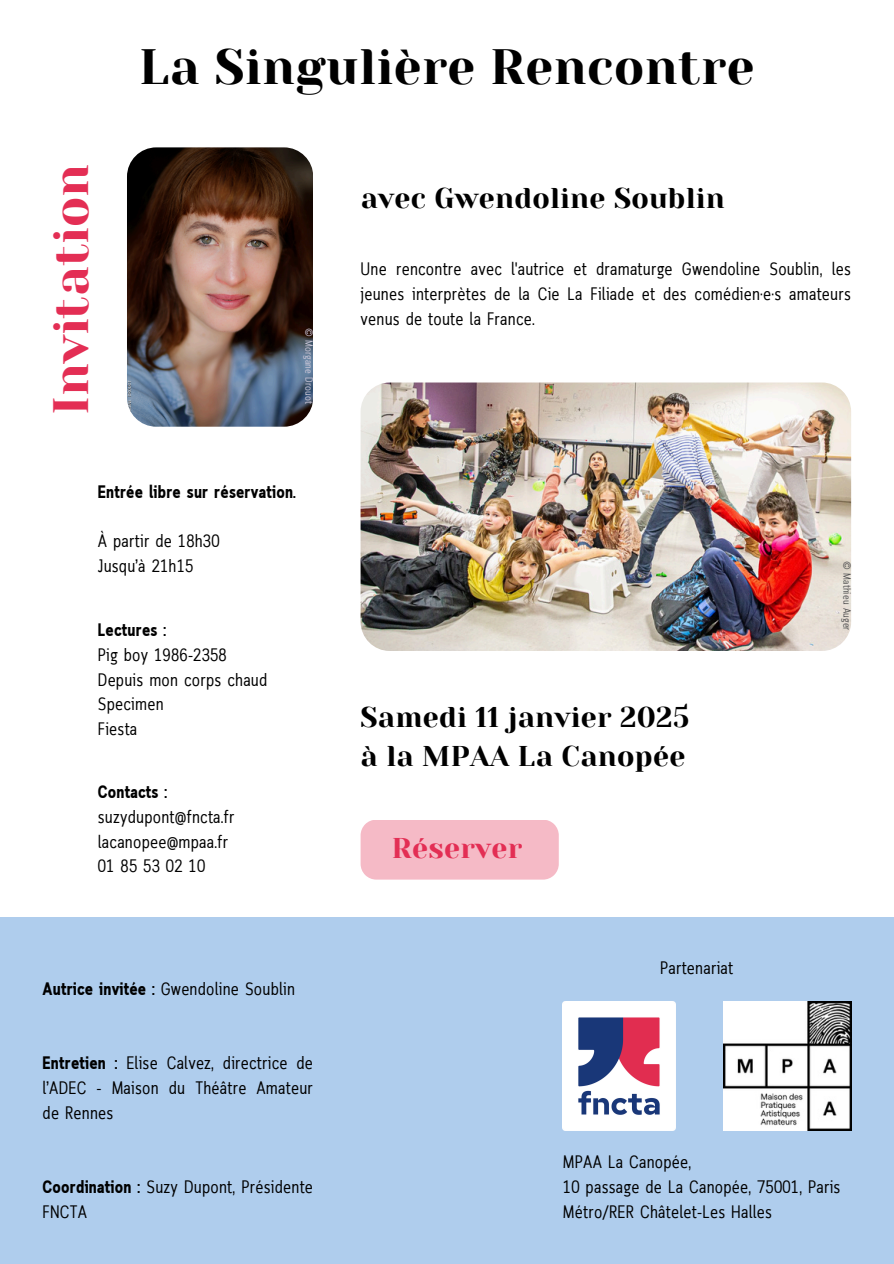
<style>
.page{position:relative;width:894px;height:1264px;background:#fff}
.page>*{position:absolute;margin:0;border:0;box-sizing:border-box;transform-origin:0 0}
.t1{font:49.5px "Yeseva One";letter-spacing:.01em;color:#000}
.t2{font:49.5px "Yeseva One";color:#e32e54}
.t3{font:28.5px/39.3px "Yeseva One";letter-spacing:.01em;color:#000}
.t4{font:28.5px "Yeseva One";letter-spacing:.01em;color:#e32e54}
.t5{font:18px/24.8px "Cloud Cond";letter-spacing:.01em;color:#000}
.t6{font:700 18px "Cloud Cond";letter-spacing:.01em;color:#000}
.t7{font:10.5px "Cloud Cond";letter-spacing:.01em;color:#c9c5d6}
.t8{font:10.5px "Cloud Cond";letter-spacing:.01em;color:#545454}
.s1{font-weight:700}
</style>
<div class="page">
<div style="left:0;top:917px;width:893px;height:346px;background:#adcced"></div>
<img style="left:723px;top:1001px;width:128px;height:129px">
<div style="left:360px;top:820px;width:198px;height:59px;background:#f5bac6"></div>
<img style="left:127px;top:147px;width:186px;height:279px;border-radius:29px">
<img style="left:562px;top:1001px;width:113px;height:129px">
<img style="left:360px;top:382px;width:490px;height:269px;border-radius:29px">
<p class="t2" style="left:43px;top:415px;width:252px;rotate:-90deg">Invitation</p>
<h1 class="t1" style="left:139px;top:38px;width:616px">La Singulière Rencontre</h1>
<h2 class="t3" style="left:360px;top:178px;width:365px">avec Gwendoline Soublin</h2>
<h1 class="t5" style="left:360px;top:258px;width:491px">Une rencontre avec l'autrice et dramaturge Gwendoline Soublin, les jeunes interprètes de la Cie La Filiade et des comédien·e·s amateurs</h1>
<p class="t7" style="left:313px;top:328px;width:78px;rotate:90deg">© Morgane Drouot</p>
<h1 class="t5" style="left:360px;top:307px;width:176px">venus de toute la France.</h1>
<p class="t6" style="left:98px;top:485px;width:199px">Entrée libre sur réservation.</p>
<h3 class="t5" style="left:98px;top:530px;width:123px">À partir de 18h30<br>Jusqu’à 21h15</h3>
<h4 class="t5" style="left:98px;top:619px;width:171px"><span class="s1">Lectures :<br></span>Pig boy 1986-2358<br>Depuis mon corps chaud<br>Specimen<br>Fiesta</h4>
<h4 class="t5" style="left:98px;top:781px;width:138px"><span class="s1">Contacts : </span>suzydupont@fncta.fr lacanopee@mpaa.fr<br>01 85 53 02 10</h4>
<h4 class="t3" style="left:360px;top:697px;width:330px">Samedi 11 janvier 2025 à la MPAA La Canopée</h4>
<h4 class="t4" style="left:392px;top:832px;width:132px">Réserver</h4>
<h2 class="t8" style="left:850px;top:561px;width:71px;rotate:90deg">© Mathieu Auger</h2>
<h4 class="t5" style="left:660px;top:956px;width:75px">Partenariat</h4>
<h4 class="t5" style="left:43px;top:977px;width:254px"><span class="s1">Autrice invitée :</span> Gwendoline Soublin</h4>
<h2 class="t5" style="left:43px;top:1051px;width:272px;text-align:justify"><span class="s1">Entretien :</span> Elise Calvez, directrice de l’ADEC - Maison du Théâtre Amateur de Rennes</h2>
<h4 class="t5" style="left:43px;top:1175px;width:272px"><span class="s1">Coordination :</span> Suzy Dupont, Présidente<br>FNCTA</h4>
<p class="t5" style="left:562px;top:1150px;width:279px">MPAA La Canopée,<br>10 passage de La Canopée, 75001, Paris<br>Métro/RER Châtelet-Les Halles</p>
</div>
